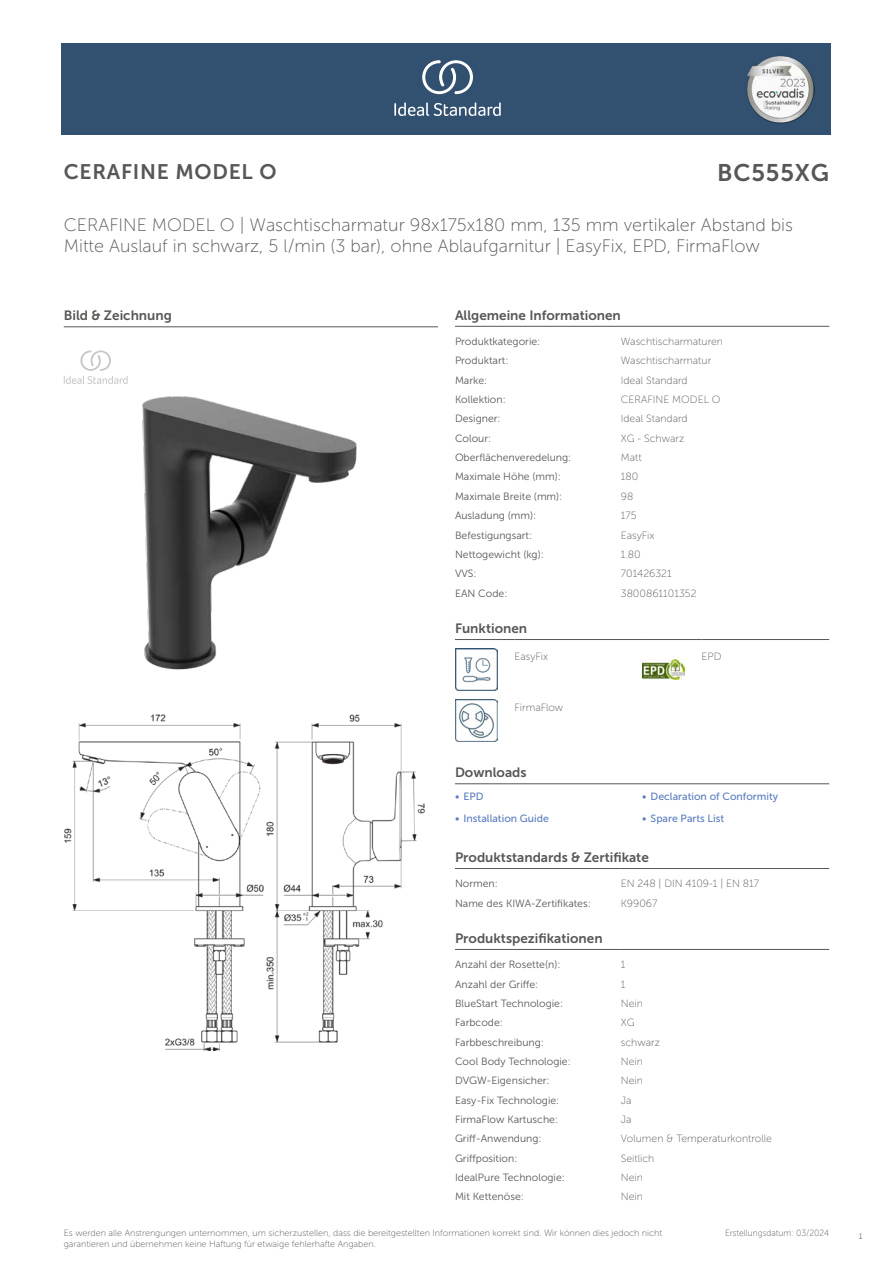
<style>
.page{position:relative;width:893px;height:1263px;background:#fff}
.page>*{position:absolute;margin:0;border:0;box-sizing:border-box;transform-origin:0 0}
.t1{font:24px "Museo Sans 700";letter-spacing:.035em;color:#575756}
.t2{font:21px "Museo Sans 700";letter-spacing:.035em;color:#575756}
.t3{font:18px/21.6px "Museo Sans 100";color:#575756}
.t4{font:13.5px "Museo Sans 700";color:#575756}
.t5{font:10.5px "Museo Sans 300";color:#575756}
.t6{font:10.5px "Museo Sans 100";color:#575756}
.t7{font:10.5px "Museo Sans 500";color:#5b7ebf}
.t8{font:9px/10.8px "Museo Sans 100";color:#575756}
.t9{font:9px "Museo Sans 100";color:#575756;scale:.95 1}
.t10{font:300 9px "Calibri";color:#575756;scale:.95 1}
</style>
<div class="page">
<div style="left:62px;top:43px;width:769px;height:91px;background:#325070"></div>
<hr style="left:455px;top:326px;width:166px;height:1px;background:#575756">
<hr style="left:621px;top:326px;width:208px;height:1px;background:#575756">
<hr style="left:455px;top:639px;width:59px;height:1px;background:#575756">
<hr style="left:514px;top:639px;width:128px;height:1px;background:#575756">
<hr style="left:642px;top:639px;width:60px;height:1px;background:#575756">
<hr style="left:702px;top:639px;width:127px;height:1px;background:#575756">
<img style="left:455px;top:648px;width:42px;height:43px">
<img style="left:642px;top:659px;width:43px;height:21px">
<img style="left:455px;top:699px;width:42px;height:43px">
<hr style="left:455px;top:783px;width:187px;height:1px;background:#575756">
<hr style="left:642px;top:783px;width:187px;height:1px;background:#575756">
<hr style="left:455px;top:868px;width:166px;height:1px;background:#575756">
<hr style="left:621px;top:868px;width:208px;height:1px;background:#575756">
<hr style="left:455px;top:949px;width:166px;height:1px;background:#575756">
<hr style="left:621px;top:949px;width:208px;height:1px;background:#575756">
<img style="left:64px;top:714px;width:361px;height:336px">
<hr style="left:64px;top:327px;width:374px;height:1px;background:#575756">
<svg style="left:64px;top:350px;width:64px;height:34px"></svg>
<img style="left:142px;top:396px;width:215px;height:274px">
<svg style="left:394px;top:102px;width:107px;height:14px"></svg>
<svg style="left:422px;top:60px;width:51px;height:34px"></svg>
<img style="left:746px;top:56px;width:68px;height:67px">
<h2 class="t2" style="left:64px;top:160px;width:214px">CERAFINE MODEL O</h2>
<h1 class="t1" style="left:717px;top:160px;width:114px">BC555XG</h1>
<h3 class="t3" style="left:64px;top:214px;width:731px">CERAFINE MODEL O | Waschtischarmatur 98x175x180 mm, 135 mm vertikaler Abstand bis<br>Mitte Auslauf in schwarz, 5 l/min (3 bar), ohne Ablaufgarnitur | EasyFix, EPD, FirmaFlow</h3>
<p class="t4" style="left:64px;top:308px;width:110px">Bild &amp; Zeichnung</p>
<p class="t4" style="left:455px;top:308px;width:167px">Allgemeine Informationen</p>
<p class="t5" style="left:455px;top:336px;width:87px">Produktkategorie:</p>
<p class="t6" style="left:621px;top:336px;width:104px">Waschtischarmaturen</p>
<p class="t5" style="left:455px;top:355px;width:55px">Produktart:</p>
<p class="t6" style="left:621px;top:355px;width:92px">Waschtischarmatur</p>
<p class="t5" style="left:455px;top:374px;width:34px">Marke:</p>
<p class="t6" style="left:621px;top:374px;width:68px">Ideal Standard</p>
<p class="t5" style="left:455px;top:394px;width:52px">Kollektion:</p>
<p class="t6" style="left:621px;top:394px;width:101px">CERAFINE MODEL O</p>
<p class="t5" style="left:455px;top:413px;width:47px">Designer:</p>
<p class="t6" style="left:621px;top:413px;width:68px">Ideal Standard</p>
<p class="t5" style="left:455px;top:432px;width:38px">Colour:</p>
<p class="t6" style="left:621px;top:433px;width:65px">XG - Schwarz</p>
<p class="t5" style="left:455px;top:452px;width:118px">Oberflächenveredelung:</p>
<p class="t6" style="left:621px;top:452px;width:22px">Matt</p>
<p class="t5" style="left:455px;top:471px;width:107px">Maximale Höhe (mm):</p>
<p class="t6" style="left:621px;top:471px;width:19px">180</p>
<p class="t5" style="left:455px;top:491px;width:109px">Maximale Breite (mm):</p>
<p class="t6" style="left:621px;top:491px;width:14px">98</p>
<p class="t5" style="left:455px;top:510px;width:83px">Ausladung (mm):</p>
<p class="t6" style="left:621px;top:510px;width:17px">175</p>
<p class="t5" style="left:455px;top:529px;width:79px">Befestigungsart:</p>
<p class="t6" style="left:621px;top:529px;width:35px">EasyFix</p>
<p class="t5" style="left:455px;top:549px;width:90px">Nettogewicht (kg):</p>
<p class="t6" style="left:621px;top:549px;width:21px">1.80</p>
<p class="t5" style="left:455px;top:568px;width:23px">VVS:</p>
<p class="t6" style="left:621px;top:568px;width:52px">701426321</p>
<p class="t5" style="left:455px;top:587px;width:54px">EAN Code:</p>
<p class="t6" style="left:621px;top:587px;width:77px">3800861101352</p>
<p class="t4" style="left:455px;top:621px;width:74px">Funktionen</p>
<p class="t6" style="left:514px;top:651px;width:35px">EasyFix</p>
<p class="t6" style="left:702px;top:651px;width:21px">EPD</p>
<p class="t6" style="left:514px;top:702px;width:50px">FirmaFlow</p>
<p class="t4" style="left:455px;top:765px;width:73px">Downloads</p>
<p class="t7" style="left:455px;top:791px;width:30px">• EPD</p>
<p class="t7" style="left:642px;top:791px;width:138px">• Declaration of Conformity</p>
<p class="t7" style="left:455px;top:812px;width:95px">• Installation Guide</p>
<p class="t7" style="left:642px;top:812px;width:84px">• Spare Parts List</p>
<p class="t4" style="left:455px;top:850px;width:195px">Produktstandards &amp; Zertifikate</p>
<p class="t5" style="left:455px;top:878px;width:44px">Normen:</p>
<p class="t6" style="left:621px;top:878px;width:140px">EN 248 | DIN 4109-1 | EN 817</p>
<p class="t5" style="left:455px;top:897px;width:137px">Name des KIWA-Zertifikates:</p>
<p class="t6" style="left:621px;top:897px;width:38px">K99067</p>
<p class="t4" style="left:455px;top:931px;width:149px">Produktspezifikationen</p>
<p class="t5" style="left:455px;top:959px;width:107px">Anzahl der Rosette(n):</p>
<p class="t6" style="left:621px;top:959px;width:6px">1</p>
<p class="t5" style="left:455px;top:978px;width:85px">Anzahl der Griffe:</p>
<p class="t6" style="left:621px;top:978px;width:6px">1</p>
<p class="t5" style="left:455px;top:997px;width:110px">BlueStart Technologie:</p>
<p class="t6" style="left:621px;top:998px;width:24px">Nein</p>
<p class="t5" style="left:455px;top:1017px;width:49px">Farbcode:</p>
<p class="t6" style="left:621px;top:1017px;width:15px">XG</p>
<p class="t5" style="left:455px;top:1036px;width:90px">Farbbeschreibung:</p>
<p class="t6" style="left:621px;top:1036px;width:41px">schwarz</p>
<p class="t5" style="left:455px;top:1056px;width:117px">Cool Body Technologie:</p>
<p class="t6" style="left:621px;top:1056px;width:24px">Nein</p>
<p class="t5" style="left:455px;top:1075px;width:96px">DVGW-Eigensicher:</p>
<p class="t6" style="left:621px;top:1075px;width:24px">Nein</p>
<p class="t5" style="left:455px;top:1094px;width:106px">Easy-Fix Technologie:</p>
<p class="t6" style="left:621px;top:1094px;width:12px">Ja</p>
<p class="t5" style="left:455px;top:1114px;width:105px">FirmaFlow Kartusche:</p>
<p class="t6" style="left:621px;top:1114px;width:12px">Ja</p>
<p class="t5" style="left:455px;top:1133px;width:88px">Griff-Anwendung:</p>
<p class="t6" style="left:621px;top:1133px;width:153px">Volumen &amp; Temperaturkontrolle</p>
<p class="t5" style="left:455px;top:1152px;width:64px">Griffposition:</p>
<p class="t6" style="left:621px;top:1152px;width:35px">Seitlich</p>
<p class="t5" style="left:455px;top:1172px;width:111px">IdealPure Technologie:</p>
<p class="t6" style="left:621px;top:1172px;width:24px">Nein</p>
<p class="t5" style="left:455px;top:1191px;width:70px">Mit Kettenöse:</p>
<p class="t6" style="left:621px;top:1191px;width:24px">Nein</p>
<p class="t8" style="left:64px;top:1227px;width:600px">Es werden alle Anstrengungen unternommen, um sicherzustellen, dass die bereitgestellten Informationen korrekt sind. Wir können dies jedoch nicht garantieren und übernehmen keine Haftung für etwaige fehlerhafte Angaben.</p>
<p class="t9" style="left:725px;top:1228px;width:111px">Erstellungsdatum: 03/2024</p>
<p class="t10" style="left:858px;top:1230px;width:6px">1</p>
</div>
